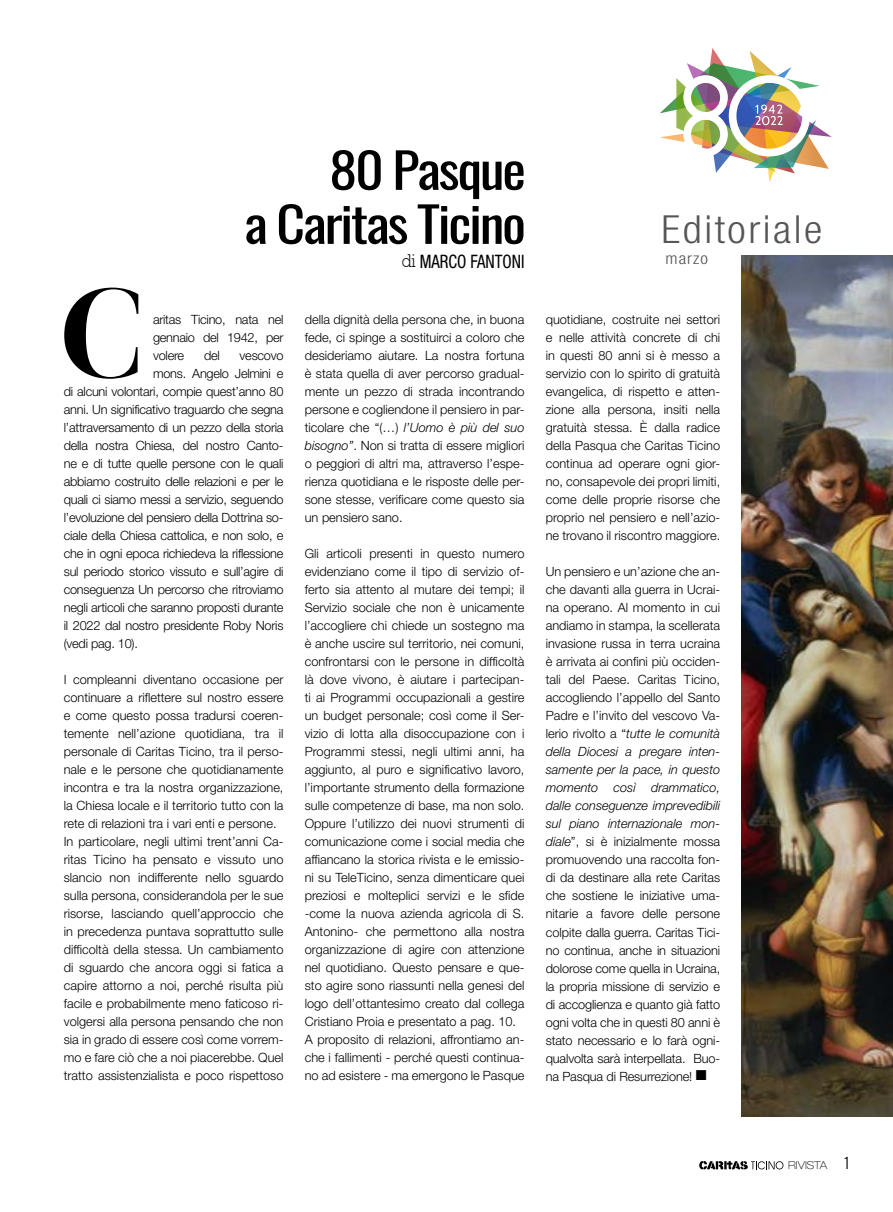
<style>
.page{position:relative;width:893px;height:1212px;background:#fff}
.page>*{position:absolute;margin:0;border:0;box-sizing:border-box;transform-origin:0 0}
.t1{font:124.35px "Otama ep";color:#000}
.t2{font:48.75px/54px "Oswald";letter-spacing:-.04em;color:#000;text-align:right;scale:1.15 1}
.t3{font:300 condensed 38.7px "Helvetica Neue LT Std";letter-spacing:.06em;color:#565655;scale:1.1 1}
.t4{font:condensed 18.6px "Helvetica Neue LT Std";color:#000;scale:.9 1}
.t5{font:300 condensed 16.05px "Helvetica Neue LT Std";letter-spacing:.06em;color:#565655;scale:1.1 1}
.t6{font:300 12.75px/18px "Helvetica Neue LT Std";color:#000;text-align:justify}
.t7{font:300 12.75px "Helvetica Neue LT Std";letter-spacing:-.02em;color:#000}
.t8{font:100 expanded 10.95px "Helvetica Neue LT Std";color:#000}
.s1{font-family:"Rockwell";font-weight:300;font-stretch:normal}
.s2{font-style:italic}
.s3{font-family:"Oswald";font-weight:300;font-stretch:normal;font-size:15px}
</style>
<div class="page">
<svg style="left:699px;top:1161px;width:84px;height:8px"></svg>
<img style="left:741px;top:255px;width:152px;height:861px">
<img style="left:660px;top:48px;width:172px;height:134px">
<h2 class="t2" style="left:244px;top:138px;width:247px">80 Pasque<br>a Caritas Ticino</h2>
<h1 class="t1" style="left:59px;top:260px;width:86px">C</h1>
<p class="t6" style="left:153px;top:310px;width:132px">aritas Ticino, nata nel gennaio del 1942, per volere</p>
<p class="t6" style="left:204px;top:346px;width:17px">del</p>
<p class="t7" style="left:240px;top:348px;width:45px">vescovo</p>
<p class="t7" style="left:153px;top:366px;width:132px">mons. Angelo Jelmini e</p>
<p class="t7" style="left:64px;top:384px;width:221px">di alcuni volontari, compie quest’anno 80</p>
<p class="t7" style="left:64px;top:402px;width:221px">anni. Un significativo traguardo che segna</p>
<p class="t7" style="left:64px;top:420px;width:221px">l’attraversamento di un pezzo della storia</p>
<p class="t7" style="left:64px;top:438px;width:221px">della nostra Chiesa, del nostro Canto-</p>
<p class="t7" style="left:64px;top:456px;width:221px">ne e di tutte quelle persone con le quali</p>
<p class="t7" style="left:64px;top:474px;width:221px">abbiamo costruito delle relazioni e per le</p>
<p class="t7" style="left:64px;top:492px;width:221px">quali ci siamo messi a servizio, seguendo</p>
<p class="t7" style="left:64px;top:510px;width:221px">l’evoluzione del pensiero della Dottrina so-</p>
<p class="t7" style="left:64px;top:528px;width:221px">ciale della Chiesa cattolica, e non solo, e</p>
<p class="t7" style="left:64px;top:546px;width:221px">che in ogni epoca richiedeva la riflessione</p>
<p class="t7" style="left:64px;top:564px;width:221px">sul periodo storico vissuto e sull’agire di</p>
<p class="t7" style="left:64px;top:582px;width:221px">conseguenza Un percorso che ritroviamo</p>
<p class="t7" style="left:64px;top:600px;width:221px">negli articoli che saranno proposti durante</p>
<p class="t7" style="left:64px;top:618px;width:221px">il 2022 dal nostro presidente Roby Noris</p>
<p class="t7" style="left:64px;top:636px;width:76px">(vedi pag. 10).</p>
<p class="t6" style="left:64px;top:670px;width:221px;text-align:left">I compleanni diventano occasione per continuare a riflettere sul nostro essere e come questo possa tradursi coeren&shy;temente nell’azione quotidiana, tra il personale di Caritas Ticino, tra il perso&shy;nale e le persone che quotidianamente incontra e tra la nostra organizzazione, la Chiesa locale e il territorio tutto con la rete di relazioni tra i vari enti e persone.<br>In particolare, negli ultimi trent’anni Ca&shy;ritas Ticino ha pensato e vissuto uno slancio non indifferente nello sguardo sulla persona, considerandola per le sue risorse, lasciando quell’approccio che in precedenza puntava soprattutto sulle difficoltà della stessa. Un cambiamento di sguardo che ancora oggi si fatica a capire attorno a noi, perché risulta più facile e probabilmente meno faticoso ri&shy;volgersi alla persona pensando che non sia in grado di essere così come vorrem&shy;mo e fare ciò che a noi piacerebbe. Quel tratto assistenzialista e poco rispettoso</p>
<h3 class="t4" style="left:402px;top:251px;width:138px"><span class="s1">di</span> MARCO FANTONI</h3>
<p class="t6" style="left:305px;top:310px;width:221px">della dignità della persona che, in buona fede, ci spinge a sostituirci a coloro che desideriamo aiutare. La nostra fortuna è stata quella di aver percorso gradual&shy;mente un pezzo di strada incontrando persone e cogliendone il pensiero in par&shy;ticolare che “(…) <span class="s2">l’Uomo è più del suo bisogno”</span>. Non si tratta di essere migliori o peggiori di altri ma, attraverso l’espe&shy;rienza quotidiana e le risposte delle per&shy;sone stesse, verificare come questo sia un pensiero sano.</p>
<p class="t6" style="left:305px;top:544px;width:221px;text-align:left">Gli articoli presenti in questo numero evidenziano come il tipo di servizio of&shy;ferto sia attento al mutare dei tempi; il Servizio sociale che non è unicamente l’accogliere chi chiede un sostegno ma è anche uscire sul territorio, nei comuni, confrontarsi con le persone in difficoltà là dove vivono, è aiutare i partecipan&shy;ti ai Programmi occupazionali a gestire un budget personale; così come il Ser&shy;vizio di lotta alla disoccupazione con i Programmi stessi, negli ultimi anni, ha aggiunto, al puro e significativo lavoro, l’importante strumento della formazione sulle competenze di base, ma non solo.<br>Oppure l’utilizzo dei nuovi strumenti di comunicazione come i social media che affiancano la storica rivista e le emissio&shy;ni su TeleTicino, senza dimenticare quei preziosi e molteplici servizi e le sfide -come la nuova azienda agricola di S.<br>Antonino- che permettono alla nostra organizzazione di agire con attenzione nel quotidiano. Questo pensare e que&shy;sto agire sono riassunti nella genesi del logo dell’ottantesimo creato dal collega Cristiano Proia e presentato a pag. 10.<br>A proposito di relazioni, affrontiamo an&shy;che i fallimenti - perché questi continua&shy;no ad esistere - ma emergono le Pasque</p>
<h3 class="t3" style="left:661px;top:207px;width:148px">Editoriale</h3>
<p class="t5" style="left:665px;top:249px;width:40px">marzo</p>
<p class="t6" style="left:546px;top:310px;width:176px">quotidiane, costruite nei settori e nelle attività concrete di chi in questi 80 anni si è messo a servizio con lo spirito di gratuità evangelica, di rispetto e atten&shy;zione alla persona, insiti nella gratuità stessa. È dalla radice della Pasqua che Caritas Ticino continua ad operare ogni gior&shy;no, consapevole dei propri limiti, come delle proprie risorse che proprio nel pensiero e nell’azio&shy;ne trovano il riscontro maggiore.</p>
<p class="t6" style="left:546px;top:562px;width:176px">Un pensiero e un’azione che an&shy;che davanti alla guerra in Ucrai&shy;na operano. Al momento in cui andiamo in stampa, la scellerata invasione russa in terra ucraina è arrivata ai confini più occiden&shy;tali del Paese. Caritas Ticino, accogliendo l’appello del Santo Padre e l’invito del vescovo Va&shy;lerio rivolto a “<span class="s2">tutte le comunità della Diocesi a pregare inten&shy;samente per la pace, in questo momento così drammatico, dalle conseguenze imprevedibili sul piano internazionale mon&shy;diale</span>”, si è inizialmente mossa promuovendo una raccolta fon&shy;di da destinare alla rete Caritas che sostiene le iniziative uma&shy;nitarie a favore delle persone colpite dalla guerra. Caritas Tici&shy;no continua, anche in situazioni dolorose come quella in Ucraina, la propria missione di servizio e di accoglienza e quanto già fatto ogni volta che in questi 80 anni è stato necessario e lo farà ogni&shy;qualvolta sarà interpellata. Buo&shy;na Pasqua di Resurrezione! ■</p>
<p class="t8" style="left:788px;top:1159px;width:63px">RIVISTA <span class="s3">1</span></p>
</div>
